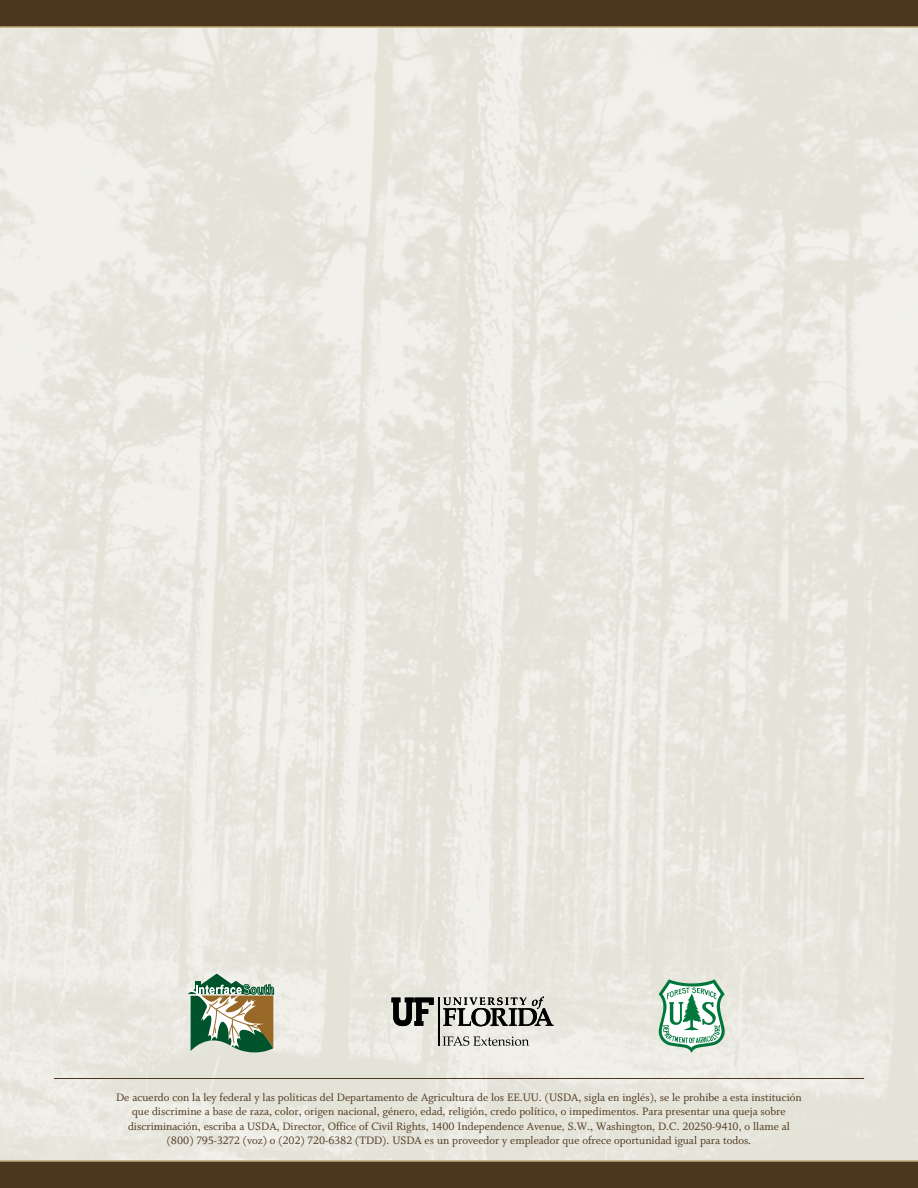
<style>
.page{position:relative;width:918px;height:1188px;background:#fff}
.page>*{position:absolute;margin:0;border:0;box-sizing:border-box;transform-origin:0 0}
.t1{font:12px/14.4px "Whitman Roman LF";color:#4d361e;text-align:center}
.t2{font:700 12px "Meta";color:#000}
.t3{font:9px "Meta";color:#000}
</style>
<div class="page">
<img style="left:0;top:28px;width:918px;height:1132px">
<div style="left:0;top:0;width:918px;height:27px;background:#4d361e"></div>
<div style="left:0;top:1161px;width:918px;height:27px;background:#4d361e"></div>
<hr style="left:0;top:1160px;width:918px;height:2px;background:#baa975">
<hr style="left:0;top:26px;width:918px;height:2px;background:#baa975">
<hr style="left:54px;top:1078px;width:810px;height:1px;background:#4d361e">
<hr style="left:438px;top:998px;width:1px;height:48px;background:#000">
<svg style="left:392px;top:997px;width:161px;height:29px"></svg>
<svg style="left:443px;top:1036px;width:86px;height:10px"></svg>
<svg style="left:659px;top:979px;width:66px;height:74px"></svg>
<svg style="left:188px;top:974px;width:87px;height:85px"></svg>
<p class="t1" style="left:116px;top:1090px;width:687px">De acuerdo con la ley federal y las políticas del Departamento de Agricultura de los EE.UU. (USDA, sigla en inglés), se le prohibe a esta institución que discrimine a base de raza, color, origen nacional, género, edad, religión, credo político, o impedimentos. Para presentar una queja sobre discriminación, escriba a USDA, Director, Office of Civil Rights, 1400 Independence Avenue, S.W., Washington, D.C. 20250-9410, o llame al (800) 795-3272 (voz) o (202) 720-6382 (TDD). USDA es un proveedor y empleador que ofrece oportunidad igual para todos.</p>
<p class="t2" style="left:455px;top:1123px;width:9px">8</p>
<p class="t3" style="left:189px;top:1139px;width:541px">Incendios en la interfaz área silvestre-urbana: Reducción del riesgo de incendios naturales mientras se logran otros objetivos para el paisaje</p>
</div>
